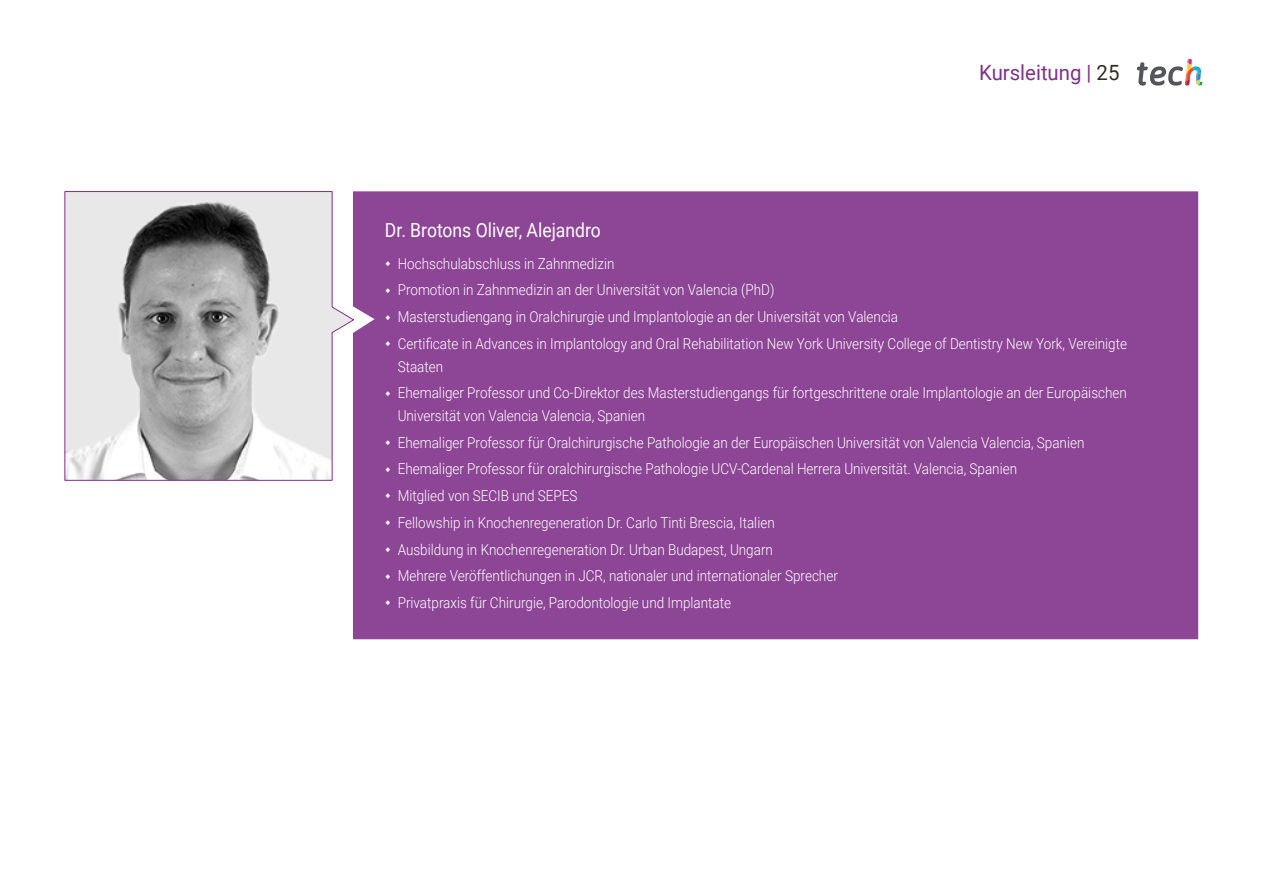
<style>
.page{position:relative;width:1263px;height:893px;background:#fff}
.page>*{position:absolute;margin:0;border:0;box-sizing:border-box;transform-origin:0 0}
.t1{font:21px "Roboto";color:#813089}
.t2{font:19.5px "Roboto";color:#fff;scale:.9 1}
.t3{font:300 15px/26.7px "Roboto";color:#fff;scale:.9 1}
.s1{color:#312e20}
</style>
<div class="page">
<svg style="left:1137px;top:59px;width:65px;height:27px"></svg>
<div style="left:353px;top:191px;width:845px;height:448px;background:#8d4595"></div>
<svg style="left:64px;top:191px;width:290px;height:290px;background:#c5c4c5"></svg>
<svg style="left:386px;top:261px;width:4px;height:5px"></svg>
<svg style="left:386px;top:288px;width:4px;height:5px"></svg>
<svg style="left:386px;top:315px;width:4px;height:5px"></svg>
<svg style="left:386px;top:341px;width:4px;height:5px"></svg>
<svg style="left:386px;top:391px;width:4px;height:5px"></svg>
<svg style="left:386px;top:440px;width:4px;height:5px"></svg>
<svg style="left:386px;top:467px;width:4px;height:5px"></svg>
<svg style="left:386px;top:493px;width:4px;height:5px"></svg>
<svg style="left:386px;top:520px;width:4px;height:5px"></svg>
<svg style="left:386px;top:547px;width:4px;height:5px"></svg>
<svg style="left:386px;top:574px;width:4px;height:5px"></svg>
<svg style="left:386px;top:600px;width:4px;height:5px"></svg>
<h1 class="t1" style="left:979px;top:57px;width:142px">Kursleitung | <span class="s1">25</span></h1>
<h2 class="t2" style="left:385px;top:216px;width:241px">Dr. Brotons Oliver, Alejandro</h2>
<p class="t3" style="left:398px;top:249px;width:812px">Hochschulabschluss in Zahnmedizin<br>Promotion in Zahnmedizin an der Universität von Valencia (PhD)<br>Masterstudiengang in Oralchirurgie und Implantologie an der Universität von Valencia<br>Certificate in Advances in Implantology and Oral Rehabilitation New York University College of Dentistry New York, Vereinigte</p>
<p class="t3" style="left:398px;top:352px;width:812px">Staaten<br>Ehemaliger Professor und Co-Direktor des Masterstudiengangs für fortgeschrittene orale Implantologie an der Europäischen</p>
<p class="t3" style="left:398px;top:401px;width:764px">Universität von Valencia Valencia, Spanien<br>Ehemaliger Professor für Oralchirurgische Pathologie an der Europäischen Universität von Valencia Valencia, Spanien Ehemaliger Professor für oralchirurgische Pathologie UCV-Cardenal Herrera Universität. Valencia, Spanien<br>Mitglied von SECIB und SEPES<br>Fellowship in Knochenregeneration Dr. Carlo Tinti Brescia, Italien<br>Ausbildung in Knochenregeneration Dr. Urban Budapest, Ungarn<br>Mehrere Veröffentlichungen in JCR, nationaler und internationaler Sprecher<br>Privatpraxis für Chirurgie, Parodontologie und Implantate</p>
</div>
